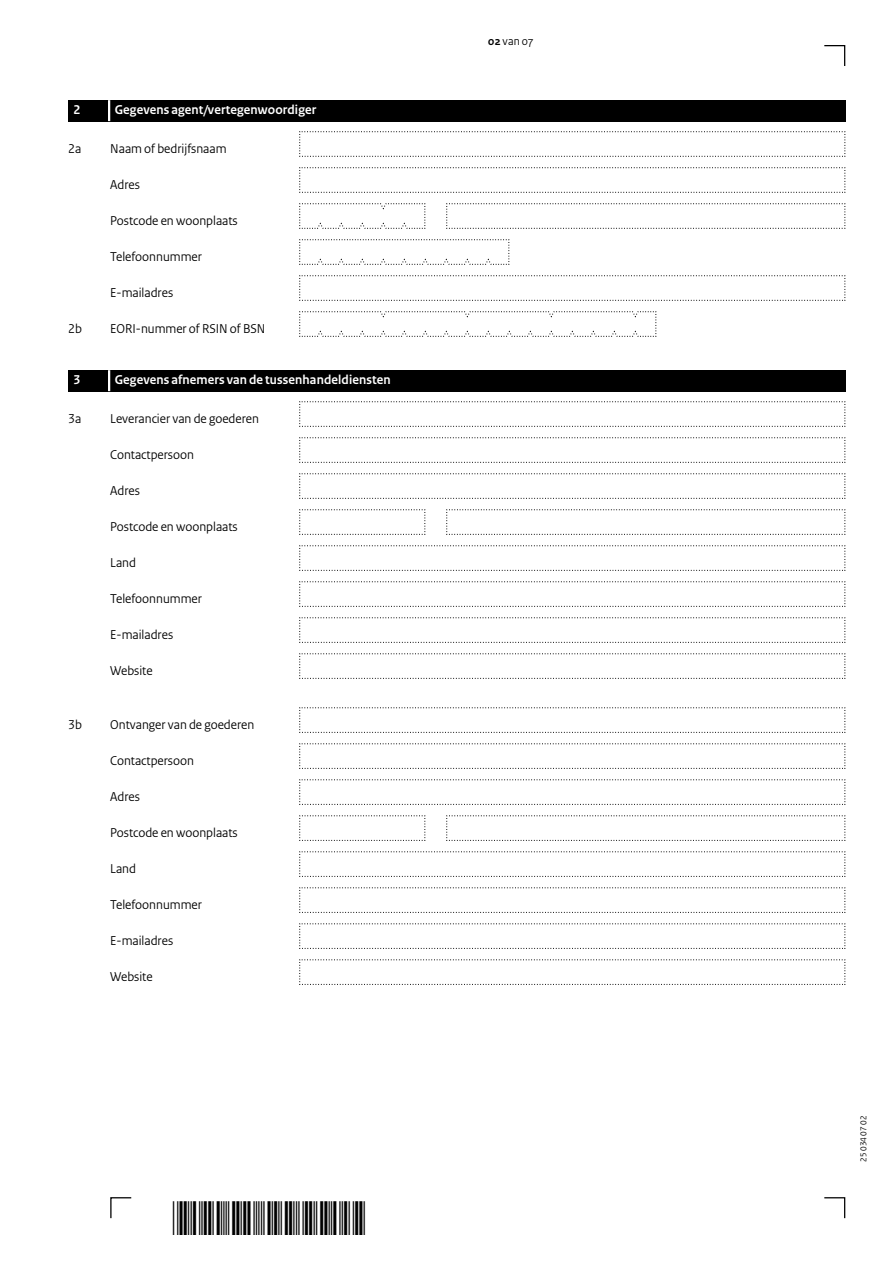
<style>
.page{position:relative;width:893px;height:1263px;background:#fff}
.page>*{position:absolute;margin:0;border:0;box-sizing:border-box;transform-origin:0 0}
.Vraag{font:13.5px "Rijksoverheid Sans Heading";color:#000}
.Vraag_Nummer{font:13.5px "Rijksoverheid Sans Heading";color:#000}
.KOP_D_Nummer{font:700 13.5px "Rijksoverheid Sans Heading";letter-spacing:.01em;color:#fff}
.t1{font:12px "Rijksoverheid Sans Heading";color:#000}
.t2{font:9px "Rijksoverheid Sans Heading";color:#000}
.s1{font-weight:700}
</style>
<div class="page">
<svg style="left:824px;top:1197px;width:22px;height:22px"></svg>
<svg style="left:110px;top:1197px;width:22px;height:22px"></svg>
<svg style="left:824px;top:45px;width:22px;height:21px"></svg>
<svg style="left:299px;top:131px;width:547px;height:26px"></svg>
<svg style="left:299px;top:167px;width:547px;height:26px"></svg>
<svg style="left:446px;top:203px;width:400px;height:26px"></svg>
<svg style="left:299px;top:203px;width:127px;height:26px"></svg>
<svg style="left:299px;top:239px;width:211px;height:26px"></svg>
<svg style="left:299px;top:275px;width:547px;height:26px"></svg>
<svg style="left:299px;top:311px;width:358px;height:26px"></svg>
<svg style="left:299px;top:401px;width:547px;height:26px"></svg>
<svg style="left:299px;top:707px;width:547px;height:26px"></svg>
<svg style="left:299px;top:437px;width:547px;height:26px"></svg>
<svg style="left:299px;top:743px;width:547px;height:26px"></svg>
<svg style="left:299px;top:473px;width:547px;height:26px"></svg>
<svg style="left:299px;top:779px;width:547px;height:26px"></svg>
<svg style="left:299px;top:545px;width:547px;height:26px"></svg>
<svg style="left:299px;top:851px;width:547px;height:26px"></svg>
<svg style="left:299px;top:581px;width:547px;height:26px"></svg>
<svg style="left:299px;top:887px;width:547px;height:26px"></svg>
<svg style="left:299px;top:617px;width:547px;height:26px"></svg>
<svg style="left:299px;top:923px;width:547px;height:26px"></svg>
<svg style="left:299px;top:653px;width:547px;height:26px"></svg>
<svg style="left:299px;top:959px;width:547px;height:26px"></svg>
<svg style="left:446px;top:509px;width:400px;height:26px"></svg>
<svg style="left:446px;top:815px;width:400px;height:26px"></svg>
<svg style="left:299px;top:509px;width:127px;height:26px"></svg>
<svg style="left:299px;top:815px;width:127px;height:26px"></svg>
<div style="left:68px;top:100px;width:777px;height:21px;background:#000"></div>
<hr style="left:108px;top:100px;width:2px;height:21px;background:#fff">
<div style="left:68px;top:370px;width:777px;height:21px;background:#000"></div>
<hr style="left:108px;top:370px;width:2px;height:21px;background:#fff">
<h2 class="KOP_D_Nummer" style="left:74px;top:102px;width:8px">2</h2>
<h2 class="KOP_D_Nummer" style="left:115px;top:102px;width:203px">Gegevens agent/vertegenwoordiger</h2>
<p class="Vraag_Nummer" style="left:68px;top:141px;width:15px">2a</p>
<p class="Vraag_Nummer" style="left:110px;top:141px;width:118px">Naam of bedrijfsnaam</p>
<p class="Vraag" style="left:110px;top:177px;width:31px">Adres</p>
<p class="Vraag" style="left:110px;top:213px;width:129px">Postcode en woonplaats</p>
<p class="Vraag" style="left:110px;top:249px;width:93px">Telefoonnummer</p>
<p class="Vraag" style="left:110px;top:285px;width:64px">E-mailadres</p>
<p class="Vraag_Nummer" style="left:68px;top:321px;width:15px">2b</p>
<p class="Vraag_Nummer" style="left:110px;top:321px;width:157px">EORI-nummer of RSIN of BSN</p>
<h2 class="KOP_D_Nummer" style="left:74px;top:372px;width:8px">3</h2>
<h2 class="KOP_D_Nummer" style="left:115px;top:372px;width:278px">Gegevens afnemers van de tussenhandeldiensten</h2>
<p class="Vraag_Nummer" style="left:68px;top:411px;width:15px">3a</p>
<p class="Vraag_Nummer" style="left:110px;top:411px;width:150px">Leverancier van de goederen</p>
<p class="Vraag" style="left:110px;top:447px;width:85px">Contactpersoon</p>
<p class="Vraag" style="left:110px;top:483px;width:31px">Adres</p>
<p class="Vraag" style="left:110px;top:519px;width:129px">Postcode en woonplaats</p>
<p class="Vraag" style="left:110px;top:555px;width:27px">Land</p>
<p class="Vraag" style="left:110px;top:591px;width:93px">Telefoonnummer</p>
<p class="Vraag" style="left:110px;top:627px;width:64px">E-mailadres</p>
<p class="Vraag" style="left:110px;top:663px;width:44px">Website</p>
<p class="Vraag_Nummer" style="left:68px;top:717px;width:15px">3b</p>
<p class="Vraag_Nummer" style="left:110px;top:717px;width:146px">Ontvanger van de goederen</p>
<p class="Vraag" style="left:110px;top:753px;width:85px">Contactpersoon</p>
<p class="Vraag" style="left:110px;top:789px;width:31px">Adres</p>
<p class="Vraag" style="left:110px;top:825px;width:129px">Postcode en woonplaats</p>
<p class="Vraag" style="left:110px;top:861px;width:27px">Land</p>
<p class="Vraag" style="left:110px;top:897px;width:93px">Telefoonnummer</p>
<p class="Vraag" style="left:110px;top:933px;width:64px">E-mailadres</p>
<p class="Vraag" style="left:110px;top:969px;width:44px">Website</p>
<p class="t1" style="left:488px;top:34px;width:47px"><span class="s1">02</span> van 07</p>
<p class="t2" style="left:858px;top:1161px;width:47px;rotate:-90deg">25 034 07 02</p>
</div>
